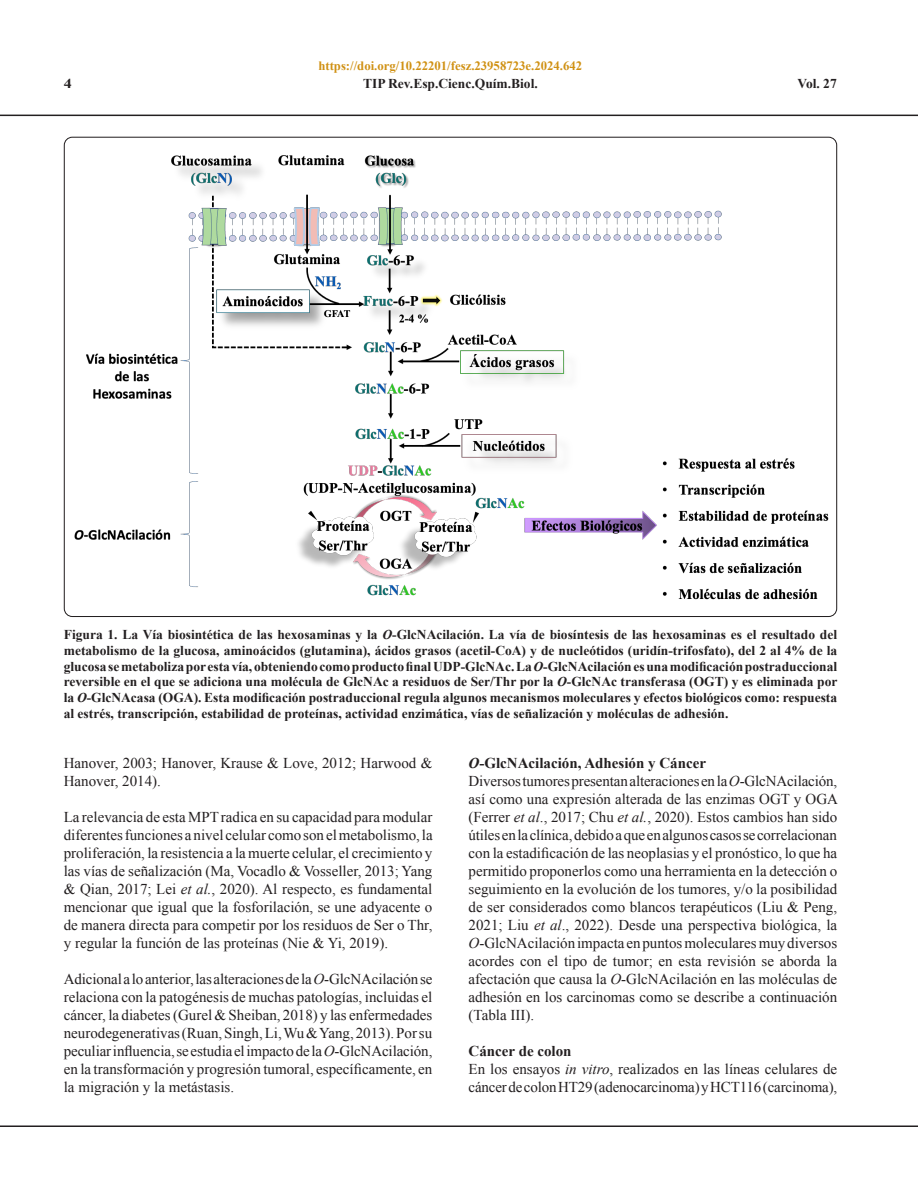
<style>
.page{position:relative;width:918px;height:1188px;background:#fff}
.page>*{position:absolute;margin:0;border:0;box-sizing:border-box;transform-origin:0 0}
.texto_español{font:15px/18px "Times New Roman";color:#231f20;text-align:justify}
.texto_español-2{font:700 15px "Times New Roman";color:#231f20}
.tit_figura_español{font:700 13.5px/15.8px "Times New Roman";color:#231f20;text-align:justify}
.tit_figura_español-2{font:700 13.5px "Times New Roman";color:#231f20;scale:1.2 1}
.t1{font:700 12.75px "Times New Roman";color:#d09114}
.s1{font-style:italic}
</style>
<div class="page">
<hr style="left:0;top:115px;width:918px;height:1px;background:#231f20">
<hr style="left:0;top:1125px;width:918px;height:2px;background:#231f20">
<img style="left:74px;top:155px;width:755px;height:445px">
<p class="t1" style="left:318px;top:57px;width:265px">https://doi.org/10.22201/fesz.23958723e.2024.642</p>
<p class="tit_figura_español-2" style="left:64px;top:75px;width:8px">4</p>
<p class="tit_figura_español" style="left:363px;top:76px;width:176px">TIP Rev.Esp.Cienc.Quím.Biol.</p>
<p class="tit_figura_español" style="left:798px;top:76px;width:41px">Vol. 27</p>
<p class="tit_figura_español" style="left:64px;top:627px;width:775px">Figura 1. La Vía biosintética de las hexosaminas y la <span class="s1">O</span>-GlcNAcilación. La vía de biosíntesis de las hexosaminas es el resultado del metabolismo de la glucosa, aminoácidos (glutamina), ácidos grasos (acetil-CoA) y de nucleótidos (uridín-trifosfato), del 2 al 4% de la glucosa se metaboliza por esta vía, obteniendo como producto final UDP-GlcNAc. La <span class="s1">O</span>-GlcNAcilación es una modificación postraduccional reversible en el que se adiciona una molécula de GlcNAc a residuos de Ser/Thr por la <span class="s1">O</span>-GlcNAc transferasa (OGT) y es eliminada por la <span class="s1">O</span>-GlcNAcasa (OGA). Esta modificación postraduccional regula algunos mecanismos moleculares y efectos biológicos como: respuesta al estrés, transcripción, estabilidad de proteínas, actividad enzimática, vías de señalización y moléculas de adhesión.</p>
<p class="texto_español" style="left:64px;top:754px;width:370px">Hanover, 2003; Hanover, Krause &amp; Love, 2012; Harwood &amp;<br>Hanover, 2014).</p>
<p class="texto_español" style="left:64px;top:807px;width:370px">La relevancia de esta MPT radica en su capacidad para modular diferentes funciones a nivel celular como son el metabolismo, la proliferación, la resistencia a la muerte celular, el crecimiento y las vías de señalización (Ma, Vocadlo &amp; Vosseller, 2013; Yang &amp; Qian, 2017; Lei <span class="s1">et al.</span>, 2020). Al respecto, es fundamental mencionar que igual que la fosforilación, se une adyacente o de manera directa para competir por los residuos de Ser o Thr, y regular la función de las proteínas (Nie &amp; Yi, 2019).</p>
<p class="texto_español" style="left:64px;top:969px;width:370px">Adicional a lo anterior, las alteraciones de la <span class="s1">O</span>-GlcNAcilación se relaciona con la patogénesis de muchas patologías, incluidas el cáncer, la diabetes (Gurel &amp; Sheiban, 2018) y las enfermedades neurodegenerativas (Ruan, Singh, Li, Wu &amp; Yang, 2013). Por su peculiar influencia, se estudia el impacto de la <span class="s1">O</span>-GlcNAcilación, en la transformación y progresión tumoral, específicamente, en la migración y la metástasis.</p>
<p class="texto_español-2" style="left:469px;top:752px;width:239px"><span class="s1">O</span>-GlcNAcilación, Adhesión y Cáncer</p>
<p class="texto_español" style="left:469px;top:771px;width:371px">Diversos tumores presentan alteraciones en la <span class="s1">O</span>-GlcNAcilación, así como una expresión alterada de las enzimas OGT y OGA (Ferrer <span class="s1">et al</span>., 2017; Chu <span class="s1">et al.</span>, 2020). Estos cambios han sido útiles en la clínica, debido a que en algunos casos se correlacionan con la estadificación de las neoplasias y el pronóstico, lo que ha permitido proponerlos como una herramienta en la detección o seguimiento en la evolución de los tumores, y/o la posibilidad de ser considerados como blancos terapéuticos (Liu &amp; Peng, 2021; Liu <span class="s1">et al</span>., 2022). Desde una perspectiva biológica, la <span class="s1">O</span>-GlcNAcilación impacta en puntos moleculares muy diversos acordes con el tipo de tumor; en esta revisión se aborda la afectación que causa la <span class="s1">O</span>-GlcNAcilación en las moléculas de adhesión en los carcinomas como se describe a continuación (Tabla III).</p>
<p class="texto_español-2" style="left:469px;top:1040px;width:105px">Cáncer de colon</p>
<p class="texto_español" style="left:469px;top:1059px;width:370px">En los ensayos <span class="s1">in vitro</span>, realizados en las líneas celulares de cáncer de colon HT29 (adenocarcinoma) y HCT116 (carcinoma),</p>
</div>
